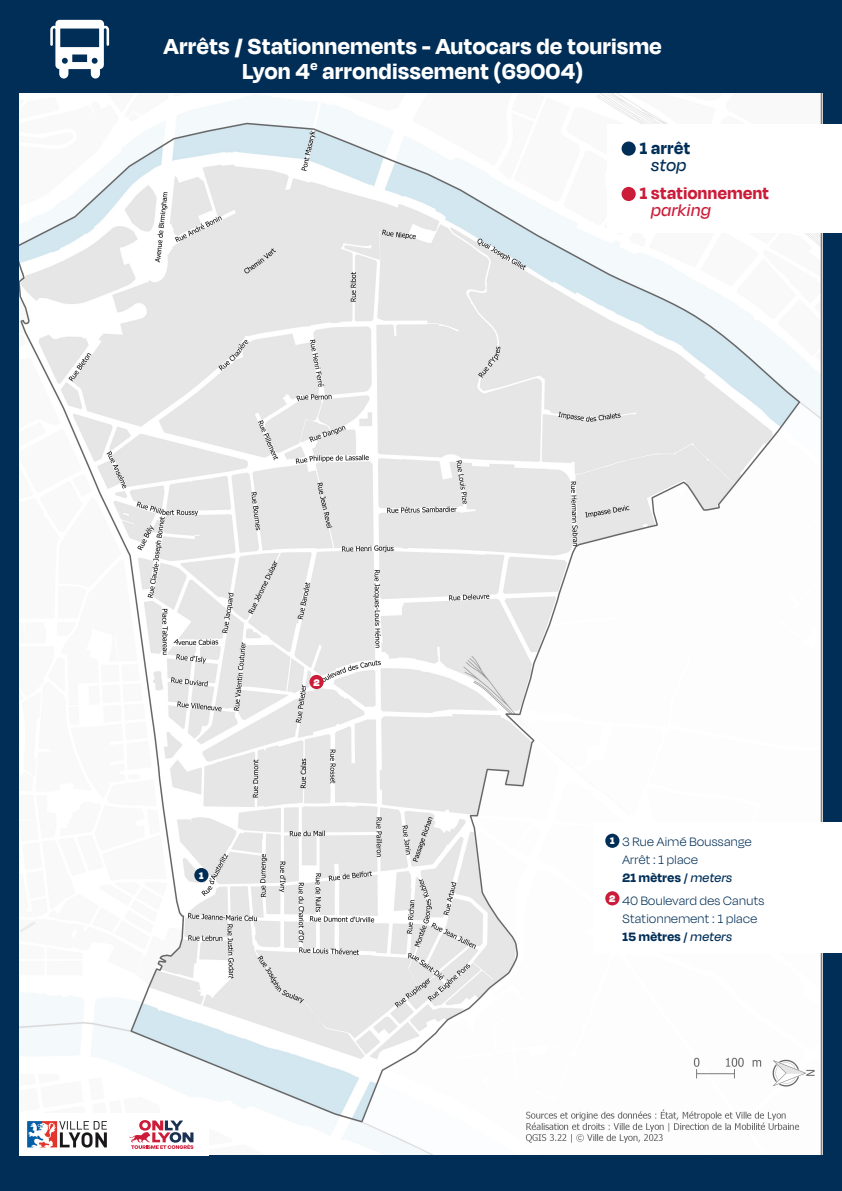
<style>
.page{position:relative;width:842px;height:1191px;background:#002e57}
.page>*{position:absolute;margin:0;border:0;box-sizing:border-box;transform-origin:0 0}
.t1{font:700 25px/25px "Degular Display";letter-spacing:.03em;color:#fff;text-align:center}
.t2{font:700 19px "Degular Display";letter-spacing:.03em;color:#cb1c39}
.t3{font:italic 500 19px "Degular Display";letter-spacing:.03em;color:#cb1c39}
.t4{font:700 19px "Degular Display";letter-spacing:.03em;color:#002e57}
.t5{font:italic 500 19px "Degular Display";color:#002e57}
.t6{font:300 14px/18px "Degular Display";letter-spacing:.03em;color:#002e57}
.t7{font:900 11px "Degular Display";color:#fff}
.s1{font-weight:900;font-size:11px;color:#fff}
.s2{font-weight:700}
.s3{font-weight:500}
.s4{font-weight:500;font-style:italic}
</style>
<div class="page">
<img style="left:20px;top:93px;width:802px;height:1062px">
<img style="left:20px;top:1113px;width:94px;height:42px">
<div style="left:114px;top:1113px;width:95px;height:42px;background:#fff"></div>
<svg style="left:129px;top:1120px;width:64px;height:29px"></svg>
<svg style="left:50px;top:20px;width:59px;height:59px"></svg>
<div style="left:594px;top:822px;width:248px;height:130px;background:#fff"></div>
<div style="left:605px;top:833px;width:14px;height:15px;background:#002e57;border-radius:50%"></div>
<div style="left:605px;top:891px;width:14px;height:14px;background:#cb1c39;border-radius:50%"></div>
<div style="left:607px;top:124px;width:235px;height:109px;background:#fff"></div>
<div style="left:621px;top:141px;width:15px;height:15px;background:#002e57;border-radius:50%"></div>
<div style="left:621px;top:187px;width:15px;height:14px;background:#cb1c39;border-radius:50%"></div>
<div style="left:309px;top:675px;width:15px;height:14px;background:#cb1c39;border-radius:50%"></div>
<div style="left:194px;top:868px;width:14px;height:14px;background:#002e57;border-radius:50%"></div>
<h1 class="t1" style="left:164px;top:32px;width:499px">Arrêts / Stationnements - Autocars de tourisme<br>Lyon 4<sup>e</sup> arrondissement (69004)</h1>
<p class="t7" style="left:199px;top:868px;width:6px">1</p>
<p class="t7" style="left:313px;top:675px;width:8px">2</p>
<h2 class="t4" style="left:640px;top:136px;width:52px">1 arrêt</h2>
<h2 class="t5" style="left:651px;top:154px;width:36px">stop</h2>
<h2 class="t2" style="left:640px;top:182px;width:131px">1 stationnement</h2>
<h2 class="t3" style="left:651px;top:199px;width:61px">parking</h2>
<p class="t6" style="left:622px;top:832px;width:131px;text-indent:-12px"><span class="s1">1</span> 3 Rue Aimé Boussange<br>Arrêt : 1 place<br><span class="s2">21 mètres</span> <span class="s3">/</span> <span class="s4">meters</span></p>
<p class="t6" style="left:622px;top:892px;width:143px;text-indent:-13px"><sup>2</sup> 40 Boulevard des Canuts<br>Stationnement : 1 place<br><span class="s2">15 mètres</span> <span class="s3">/</span> <span class="s4">meters</span></p>
</div>
